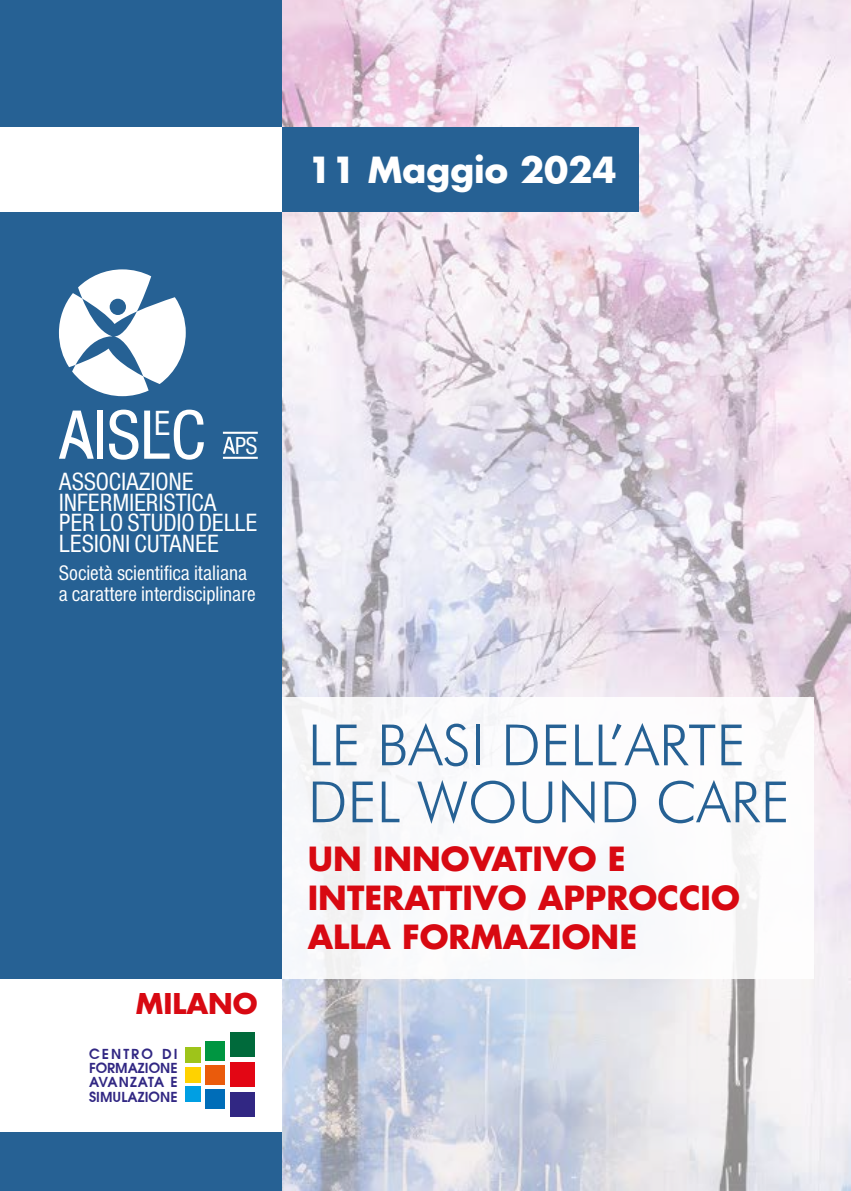
<style>
.page{position:relative;width:851px;height:1191px;background:#fff}
.page>*{position:absolute;margin:0;border:0;box-sizing:border-box;transform-origin:0 0}
.t1{font:300 57px/57px "Futura BT";color:#266194}
.t2{font:condensed 36.2px "Nimbus Sans T";color:#fff}
.t3{font:700 35.2px "Futura";color:#fff}
.t4{font:700 32.6px/39px "Futura";color:#d80912}
.t5{font:700 28px "Futura";color:#d80912}
.t6{font:condensed 25.8px/20.6px "Nimbus Sans T";letter-spacing:-.01em;color:#fff}
.t7{font:condensed 25.4px "Nimbus Sans T";color:#fff}
.t8{font:condensed 21.8px/20.6px "Nimbus Sans T";color:#fff}
.t9{font:600 13.8px/14.4px "Avant Garde";letter-spacing:.005em;color:#312783;text-align:justify}
</style>
<div class="page">
<img style="left:281px;top:0;width:569px;height:1191px">
<div style="left:0;top:128px;width:638px;height:84px;background:#266194"></div>
<div style="left:263px;top:697px;width:551px;height:282px;background:#fff"></div>
<div style="left:0;top:0;width:281px;height:1191px;background:#266194"></div>
<div style="left:0;top:979px;width:281px;height:152px;background:#fff"></div>
<div style="left:0;top:128px;width:281px;height:84px;background:#fff"></div>
<div style="left:97px;top:410px;width:6px;height:49px;background:#fff"></div>
<svg style="left:109px;top:409px;width:29px;height:51px"></svg>
<svg style="left:144px;top:409px;width:60px;height:51px"></svg>
<svg style="left:59px;top:410px;width:35px;height:49px"></svg>
<svg style="left:223px;top:437px;width:12px;height:17px"></svg>
<hr style="left:223px;top:457px;width:35px;height:2px;background:#fff">
<hr style="left:223px;top:432px;width:35px;height:2px;background:#fff">
<svg style="left:59px;top:269px;width:127px;height:127px"></svg>
<div style="left:230px;top:1032px;width:25px;height:25px;background:#006a3b"></div>
<div style="left:230px;top:1062px;width:25px;height:25px;background:#e30614"></div>
<div style="left:230px;top:1092px;width:25px;height:25px;background:#312783"></div>
<div style="left:205px;top:1040px;width:20px;height:20px;background:#009641"></div>
<div style="left:205px;top:1064px;width:20px;height:20px;background:#ea5b0c"></div>
<div style="left:205px;top:1088px;width:20px;height:20px;background:#006db8"></div>
<div style="left:185px;top:1047px;width:16px;height:16px;background:#9ec41a"></div>
<div style="left:185px;top:1066px;width:16px;height:16px;background:#ffd200"></div>
<div style="left:185px;top:1085px;width:16px;height:16px;background:#009fe3"></div>
<h3 class="t3" style="left:308px;top:146px;width:310px">11 Maggio 2024</h3>
<h2 class="t2" style="left:154px;top:402px;width:18px">E</h2>
<p class="t6" style="left:59px;top:470px;width:200px">ASSOCIAZIONE<br>INFERMIERISTICA<br>PER LO STUDIO DELLE<br>LESIONI CUTANEE</p>
<p class="t8" style="left:59px;top:562px;width:198px">Società scientifica italiana a carattere interdisciplinare</p>
<p class="t7" style="left:235px;top:430px;width:24px">PS</p>
<p class="t5" style="left:136px;top:984px;width:123px">MILANO</p>
<p class="t9" style="left:89px;top:1046px;width:90px">CENTRO DI FORMAZIONE AVANZATA E SIMULAZIONE</p>
<h1 class="t1" style="left:308px;top:716px;width:483px">LE BASI DELL’ARTE<br>DEL WOUND CARE</h1>
<p class="t4" style="left:308px;top:839px;width:433px">UN INNOVATIVO E<br>INTERATTIVO APPROCCIO<br>ALLA FORMAZIONE</p>
</div>
